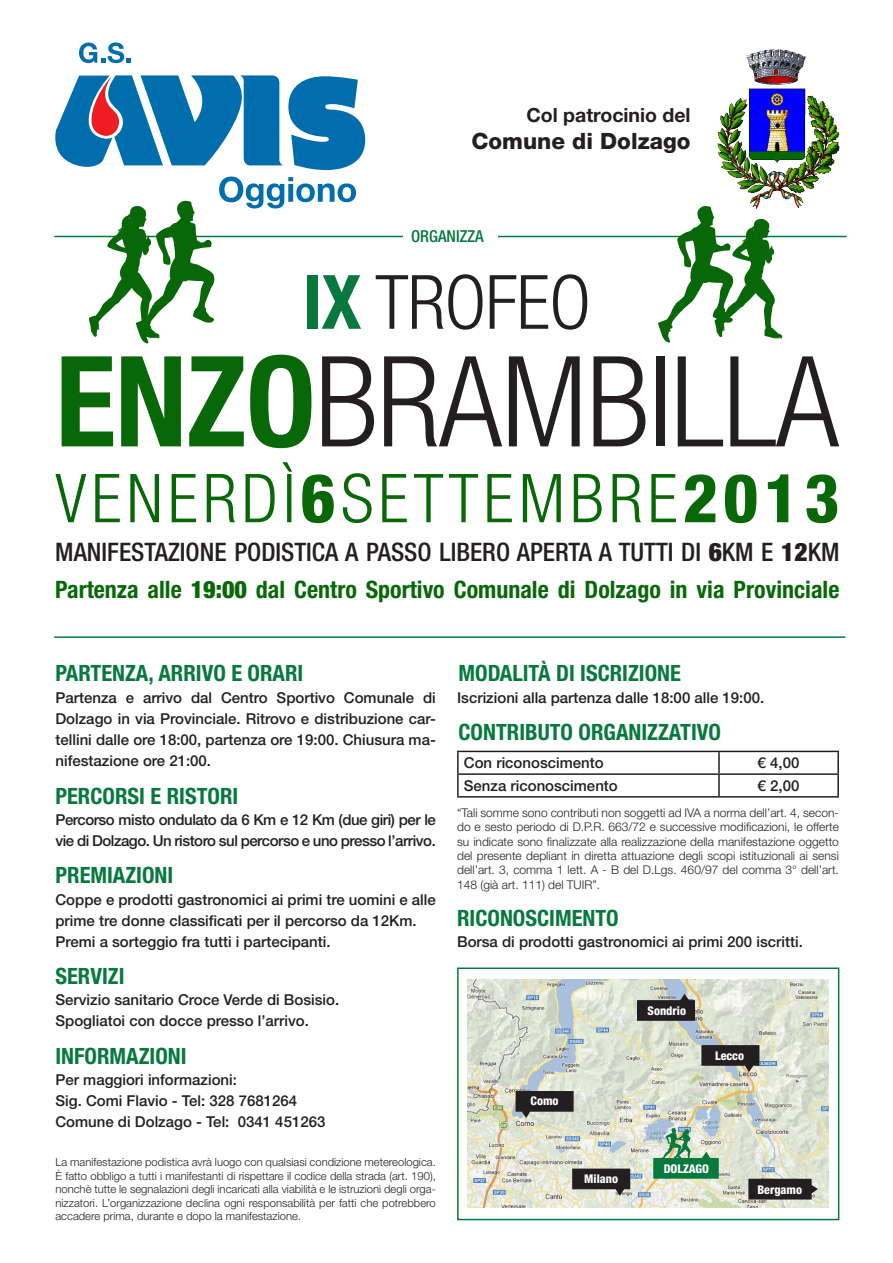
<style>
.page{position:relative;width:893px;height:1263px;background:#fff}
.page>*{position:absolute;margin:0;border:0;box-sizing:border-box;transform-origin:0 0}
.t1{font:300 condensed 126px "Helvetica Neue LT Std";letter-spacing:-.01em;color:#231f20}
.t2{font:300 condensed 75px "Helvetica Neue LT Std";letter-spacing:-.01em;color:#231f20}
.t3{font:300 condensed 67.5px "Helvetica Neue LT Std";letter-spacing:.075em;color:#086808}
.t4{font:500 condensed 25.5px "Helvetica Neue LT Std";color:#231f20}
.t5{font:700 condensed 24px "Helvetica Neue LT Std";color:#086808}
.t6{font:700 condensed 22.5px "Helvetica Neue LT Std";color:#07793e}
.t7{font:800 22.5px "Helvetica Neue LT Std";color:#231f20}
.t8{font:700 19.5px "Helvetica Neue LT Std";color:#231f20}
.t9{font:500 condensed 16.5px "Helvetica Neue LT Std";color:#07793e}
.t10{font:500 15px/21px "Helvetica Neue LT Std";color:#231f20;text-align:justify}
.t11{font:500 15px/21px "Helvetica Neue LT Std";letter-spacing:-.03em;color:#231f20}
.t12{font:300 12px/14.4px "Helvetica Neue LT Std";color:#231f20;text-align:justify}
.t13{font:800 condensed 12px "Helvetica Neue LT Std";color:#fff}
.t14{font:300 11.25px/13.5px "Helvetica Neue LT Std";color:#231f20;text-align:justify}
.s1{font-weight:700;color:#07793e}
.s2{font-weight:700;color:#086808}
.s3{font-weight:800}
.s4{font-weight:900}
</style>
<div class="page">
<img style="left:468px;top:979px;width:360px;height:228px">
<hr style="left:54px;top:636px;width:791px;height:2px;background:#07793e">
<div style="left:457px;top:967px;width:382px;height:253px;border:2px solid #07793e"></div>
<svg style="left:701px;top:1045px;width:58px;height:27px;background:#494746"></svg>
<svg style="left:516px;top:1091px;width:58px;height:27px;background:#4a4947"></svg>
<svg style="left:572px;top:1168px;width:58px;height:28px;background:#514f4c"></svg>
<svg style="left:748px;top:1179px;width:70px;height:20px"></svg>
<svg style="left:637px;top:994px;width:58px;height:27px;background:#464544"></svg>
<svg style="left:688px;top:1217px;width:4px;height:4px"></svg>
<svg style="left:653px;top:1128px;width:66px;height:51px;background:#6ba885"></svg>
<hr style="left:54px;top:236px;width:349px;height:1px;background:#07793e">
<hr style="left:498px;top:236px;width:349px;height:1px;background:#07793e">
<img style="left:718px;top:49px;width:121px;height:159px">
<hr style="left:457px;top:752px;width:2px;height:21px;background:#231f20">
<hr style="left:457px;top:751px;width:262px;height:1px;background:#231f20">
<hr style="left:719px;top:751px;width:120px;height:1px;background:#231f20">
<hr style="left:718px;top:752px;width:2px;height:21px;background:#231f20">
<hr style="left:837px;top:752px;width:2px;height:21px;background:#231f20">
<hr style="left:457px;top:775px;width:2px;height:21px;background:#231f20">
<hr style="left:457px;top:773px;width:262px;height:2px;background:#231f20">
<hr style="left:719px;top:773px;width:120px;height:2px;background:#231f20">
<hr style="left:718px;top:775px;width:2px;height:21px;background:#231f20">
<hr style="left:837px;top:775px;width:2px;height:21px;background:#231f20">
<hr style="left:457px;top:796px;width:262px;height:1px;background:#231f20">
<hr style="left:719px;top:796px;width:120px;height:1px;background:#231f20">
<svg style="left:55px;top:75px;width:310px;height:96px"></svg>
<svg style="left:79px;top:43px;width:52px;height:20px"></svg>
<svg style="left:89px;top:177px;width:267px;height:166px"></svg>
<svg style="left:658px;top:206px;width:124px;height:137px"></svg>
<p class="t8" style="left:526px;top:103px;width:166px">Col patrocinio del</p>
<p class="t7" style="left:471px;top:128px;width:221px">Comune di Dolzago</p>
<p class="t9" style="left:411px;top:227px;width:74px">ORGANIZZA</p>
<p class="t2" style="left:303px;top:259px;width:290px"><span class="s1">IX</span> TROFEO</p>
<p class="t1" style="left:55px;top:330px;width:785px"><span class="s2">ENZO</span>BRAMBILLA</p>
<p class="t3" style="left:55px;top:460px;width:786px">VENERDÌ<span class="s3">6</span>SETTEMBRE<span class="s3">2013</span></p>
<p class="t4" style="left:55px;top:536px;width:786px">MANIFESTAZIONE PODISTICA A PASSO LIBERO APERTA A TUTTI DI <span class="s4">6</span>KM E <span class="s4">12</span>KM</p>
<p class="t5" style="left:55px;top:575px;width:786px">Partenza alle <span class="s4">19:00</span> dal Centro Sportivo Comunale di Dolzago in via Provinciale</p>
<p class="t6" style="left:55px;top:660px;width:249px">PARTENZA, ARRIVO E ORARI</p>
<p class="t6" style="left:459px;top:660px;width:224px">MODALITÀ DI ISCRIZIONE</p>
<p class="t10" style="left:55px;top:687px;width:382px">Partenza e arrivo dal Centro Sportivo Comunale di Dolzago in via Provinciale. Ritrovo e distribuzione car&shy;tellini dalle ore 18:00, partenza ore 19:00. Chiusura ma&shy;nifestazione ore 21:00.</p>
<p class="t10" style="left:457px;top:687px;width:309px">Iscrizioni alla partenza dalle 18:00 alle 19:00.</p>
<p class="t6" style="left:459px;top:718px;width:264px">CONTRIBUTO ORGANIZZATIVO</p>
<p class="t10" style="left:464px;top:752px;width:141px">Con riconoscimento</p>
<p class="t10" style="left:758px;top:752px;width:43px">€ 4,00</p>
<p class="t10" style="left:464px;top:775px;width:155px">Senza riconoscimento</p>
<p class="t10" style="left:758px;top:775px;width:43px">€ 2,00</p>
<p class="t12" style="left:457px;top:805px;width:383px">“Tali somme sono contributi non soggetti ad IVA a norma dell’art. 4, secon&shy;do e sesto periodo di D.P.R. 663/72 e successive modificazioni, le offerte su indicate sono finalizzate alla realizzazione della manifestazione oggetto del presente depliant in diretta attuazione degli scopi istituzionali ai sensi dell’art. 3, comma 1 lett. A - B del D.Lgs. 460/97 del comma 3° dell’art.<br>148 (già art. 111) del TUIR”.</p>
<p class="t6" style="left:55px;top:782px;width:184px">PERCORSI E RISTORI</p>
<p class="t11" style="left:55px;top:809px;width:382px">Percorso misto ondulato da 6 Km e 12 Km (due giri) per le vie di Dolzago. Un ristoro sul percorso e uno presso l’arrivo.</p>
<p class="t6" style="left:55px;top:861px;width:119px">PREMIAZIONI</p>
<p class="t10" style="left:55px;top:888px;width:382px">Coppe e prodotti gastronomici ai primi tre uomini e alle prime tre donne classificati per il percorso da 12Km.</p>
<p class="t10" style="left:55px;top:930px;width:277px">Premi a sorteggio fra tutti i partecipanti.</p>
<p class="t6" style="left:55px;top:962px;width:71px">SERVIZI</p>
<p class="t10" style="left:55px;top:989px;width:285px">Servizio sanitario Croce Verde di Bosisio.</p>
<p class="t10" style="left:55px;top:1010px;width:255px">Spogliatoi con docce presso l’arrivo.</p>
<p class="t6" style="left:55px;top:1042px;width:133px">INFORMAZIONI</p>
<p class="t10" style="left:55px;top:1069px;width:183px">Per maggiori informazioni:</p>
<p class="t10" style="left:55px;top:1090px;width:243px">Sig. Comi Flavio - Tel: 328 7681264</p>
<p class="t10" style="left:55px;top:1111px;width:271px">Comune di Dolzago - Tel: 0341 451263</p>
<p class="t14" style="left:55px;top:1155px;width:382px">La manifestazione podistica avrà luogo con qualsiasi condizione metereologica.<br>È fatto obbligo a tutti i manifestanti di rispettare il codice della strada (art. 190), nonchè tutte le segnalazioni degli incaricati alla viabilità e le istruzioni degli orga&shy;nizzatori. L’organizzazione declina ogni responsabilità per fatti che potrebbero accadere prima, durante e dopo la manifestazione.</p>
<p class="t6" style="left:457px;top:904px;width:163px">RICONOSCIMENTO</p>
<p class="t10" style="left:457px;top:931px;width:347px">Borsa di prodotti gastronomici ai primi 200 iscritti.</p>
<p class="t13" style="left:531px;top:1093px;width:29px">Como</p>
<p class="t13" style="left:584px;top:1171px;width:35px">Milano</p>
<p class="t13" style="left:648px;top:1003px;width:40px">Sondrio</p>
<p class="t13" style="left:715px;top:1048px;width:30px">Lecco</p>
<p class="t13" style="left:664px;top:1162px;width:47px">DOLZAGO</p>
<p class="t13" style="left:757px;top:1182px;width:46px">Bergamo</p>
</div>
